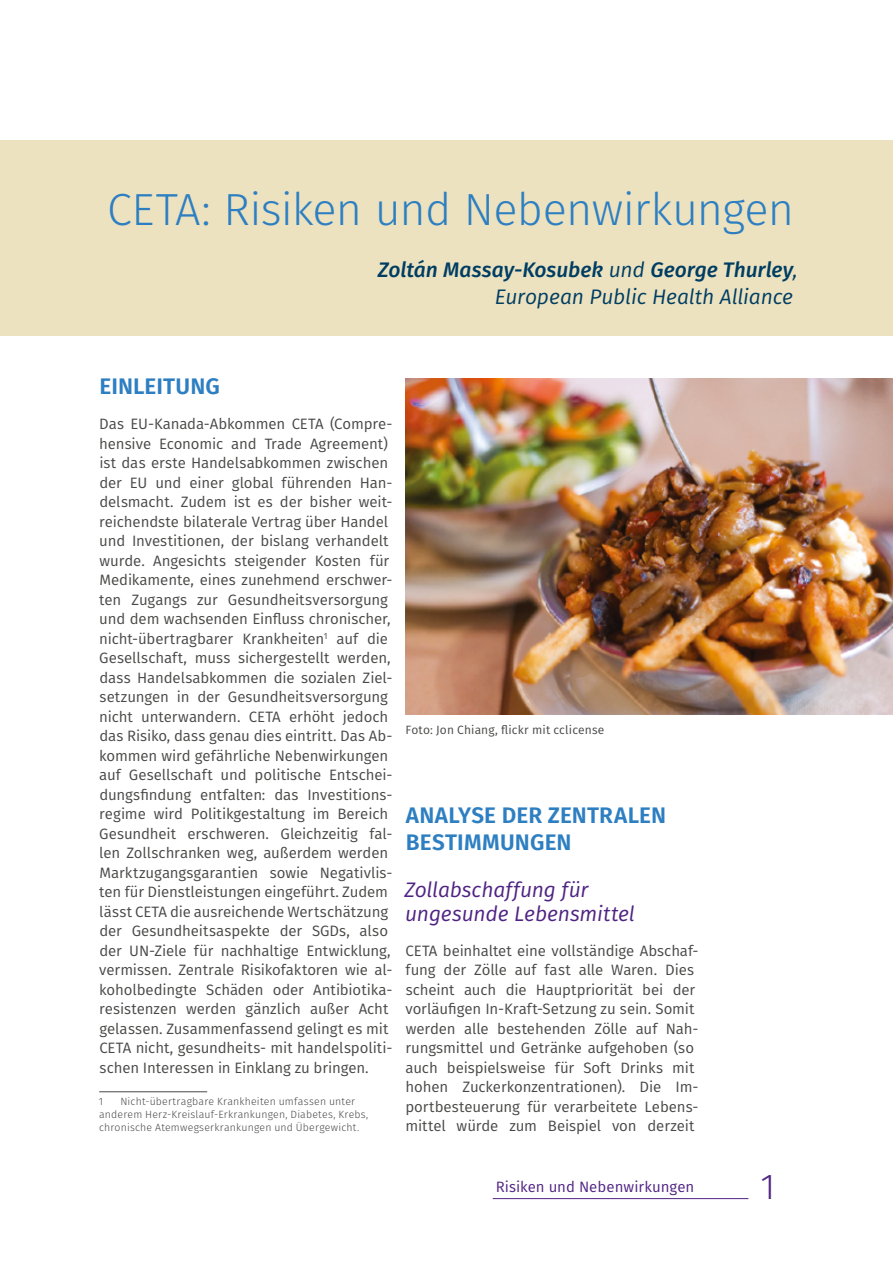
<style>
.page{position:relative;width:893px;height:1263px;background:#fff}
.page>*{position:absolute;margin:0;border:0;box-sizing:border-box;transform-origin:0 0}
.t1{font:300 45px "Fira Sans";letter-spacing:-.015em;color:#2d7fc2}
.t2{font:300 36px "Fira Sans";color:#4f2383}
.t3{font:600 22.5px/27px "Fira Sans";letter-spacing:.005em;color:#2d7fc2}
.t4{font:italic 500 21px/27px "Fira Sans";letter-spacing:-.005em;color:#003d62;text-align:right}
.t5{font:italic 21px/24px "Fira Sans";letter-spacing:-.005em;color:#4f2383}
.t6{font:15px/19.5px "Fira Sans";letter-spacing:-.01em;color:#484847}
.t7{font:15px "Fira Sans";color:#4f2383}
.t8{font:12px "Fira Sans";letter-spacing:.015em;color:#484847}
.t9{font:300 10.5px/13.2px "Fira Sans";letter-spacing:.02em;color:#484847}
.s1{font-weight:400}
</style>
<div class="page">
<hr style="left:493px;top:1198px;width:255px;height:1px;background:#4f2383">
<div style="left:0;top:140px;width:893px;height:196px;background:#ece2c0"></div>
<hr style="left:99px;top:1091px;width:108px;height:1px;background:#484847">
<img style="left:405px;top:379px;width:488px;height:336px">
<h1 class="t1" style="left:107px;top:177px;width:689px">CETA: Risiken und Nebenwirkungen</h1>
<h3 class="t4" style="left:378px;top:256px;width:421px">Zoltán Massay-Kosubek <span class="s1">und</span> George Thurley<span class="s1">,<br>European Public Health Alliance</span></h3>
<h3 class="t3" style="left:99px;top:372px;width:122px">EINLEITUNG</h3>
<p class="t6" style="left:99px;top:414px;width:295px">Das EU-Kanada-Abkommen CETA (Compre&shy;hensive Economic and Trade Agreement) ist das erste Handelsabkommen zwischen der EU und einer global führenden Han&shy;delsmacht. Zudem ist es der bisher weit&shy;reichendste bilaterale Vertrag über Handel und Investitionen, der bislang verhandelt wurde. Angesichts steigender Kosten für Medikamente, eines zunehmend erschwer&shy;ten Zugangs zur Gesundheitsversorgung und dem wachsenden Einfluss chronischer, nicht-übertragbarer Krankheiten<sup>1</sup> auf die Gesellschaft, muss sichergestellt werden, dass Handelsabkommen die sozialen Ziel&shy;setzungen in der Gesundheitsversorgung nicht unterwandern. CETA erhöht jedoch das Risiko, dass genau dies eintritt. Das Ab&shy;kommen wird gefährliche Nebenwirkungen auf Gesellschaft und politische Entschei&shy;dungsfindung entfalten: das Investitions&shy;regime wird Politikgestaltung im Bereich Gesundheit erschweren. Gleichzeitig fal&shy;len Zollschranken weg, außerdem werden Marktzugangsgarantien sowie Negativlis&shy;ten für Dienstleistungen eingeführt. Zudem lässt CETA die ausreichende Wertschätzung der Gesundheitsaspekte der SGDs, also der UN-Ziele für nachhaltige Entwicklung, vermissen. Zentrale Risikofaktoren wie al&shy;koholbedingte Schäden oder Antibiotika&shy;resistenzen werden gänzlich außer Acht gelassen. Zusammenfassend gelingt es mit CETA nicht, gesundheits- mit handelspoliti&shy;schen Interessen in Einklang zu bringen.</p>
<p class="t9" style="left:99px;top:1094px;width:6px">1</p>
<p class="t9" style="left:99px;top:1094px;width:271px;text-indent:21px">Nicht-übertragbare Krankheiten umfassen unter anderem Herz-Kreislauf-Erkrankungen, Diabetes, Krebs, chronische Atemwegserkrankungen und Übergewicht.</p>
<p class="t8" style="left:405px;top:721px;width:201px">Foto: Jon Chiang, flickr mit cclicense</p>
<h3 class="t3" style="left:406px;top:801px;width:262px">ANALYSE DER ZENTRALEN<br>BESTIMMUNGEN</h3>
<h3 class="t5" style="left:404px;top:878px;width:232px">Zollabschaffung für ungesunde Lebensmittel</h3>
<p class="t6" style="left:405px;top:941px;width:295px">CETA beinhaltet eine vollständige Abschaf&shy;fung der Zölle auf fast alle Waren. Dies scheint auch die Hauptpriorität bei der vorläufigen In-Kraft-Setzung zu sein. Somit werden alle bestehenden Zölle auf Nah&shy;rungsmittel und Getränke aufgehoben (so auch beispielsweise für Soft Drinks mit hohen Zuckerkonzentrationen). Die Im&shy;portbesteuerung für verarbeitete Lebens&shy;mittel würde zum Beispiel von derzeit</p>
<p class="t7" style="left:496px;top:1176px;width:200px">Risiken und Nebenwirkungen</p>
<h2 class="t2" style="left:761px;top:1161px;width:16px">1</h2>
</div>
